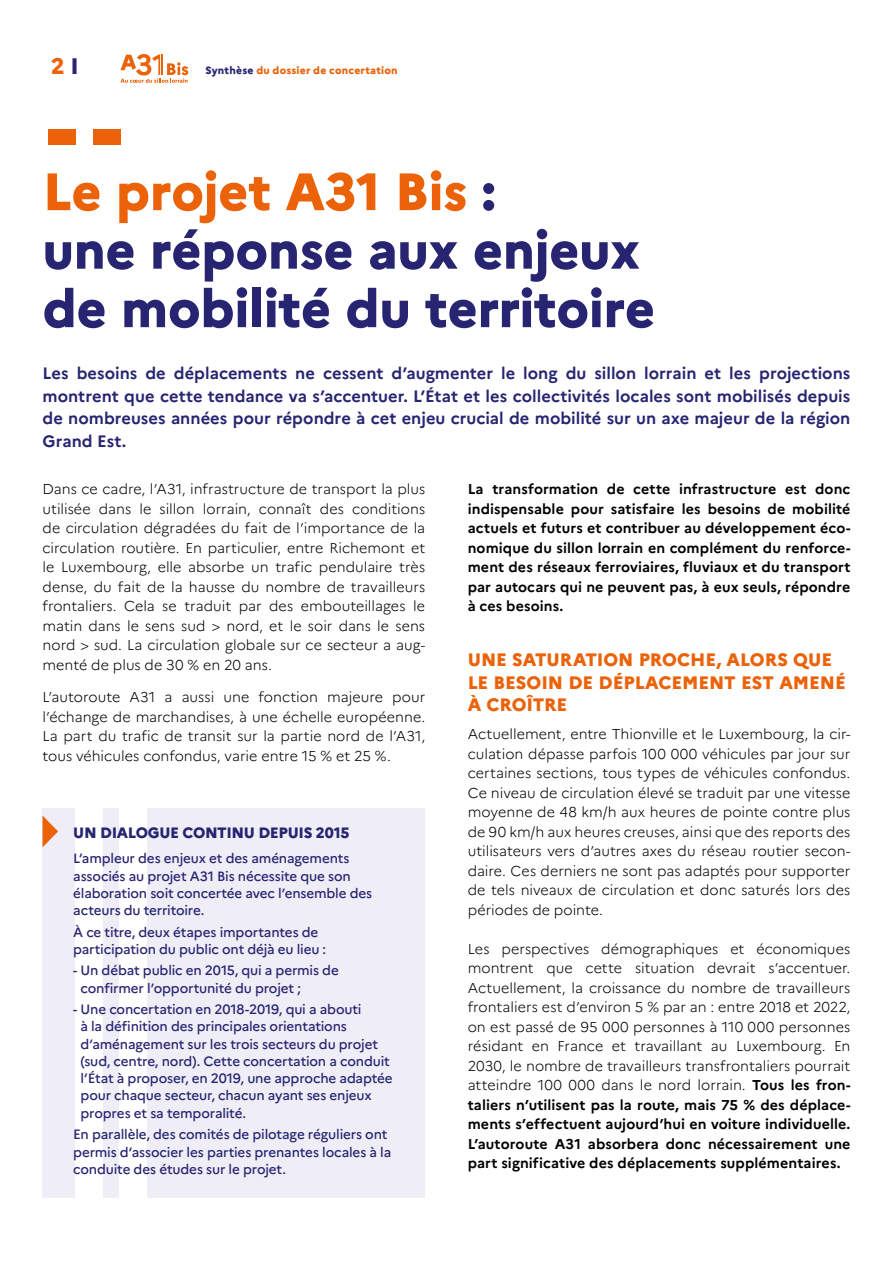
<style>
.page{position:relative;width:893px;height:1263px;background:#fff}
.page>*{position:absolute;margin:0;border:0;box-sizing:border-box;transform-origin:0 0}
.t1{font:800 52.5px/58.5px "Marianne";letter-spacing:-.01em;color:#272571}
.t2{font:800 22.5px "Marianne";color:#eb6209}
.t3{font:800 18px/22.5px "Marianne";color:#eb6209}
.t4{font:700 16.5px/22.5px "Marianne";color:#272571;text-align:justify}
.t5{font:800 15px "Marianne";letter-spacing:-.02em;color:#272571}
.t6{font:300 14.25px/19.5px "Marianne";color:#000;text-align:justify}
.t7{font:700 14.25px/19.5px "Marianne";letter-spacing:.005em;color:#000;text-align:justify}
.t8{font:500 13.5px/17.2px "Marianne";letter-spacing:-.015em;color:#272571}
.t9{font:800 10.5px "Marianne";letter-spacing:.02em;color:#eb6209}
.s1{color:#292574}
.s2{color:#272571}
.s3{color:#eb6209}
.s4{font-weight:700}
</style>
<div class="page">
<svg style="left:120px;top:54px;width:68px;height:29px"></svg>
<div style="left:43px;top:808px;width:382px;height:389px;background:#efeef7"></div>
<div style="left:120px;top:808px;width:27px;height:389px;background:#fff"></div>
<div style="left:75px;top:808px;width:28px;height:389px;background:#fff"></div>
<svg style="left:43px;top:816px;width:15px;height:31px"></svg>
<div style="left:93px;top:129px;width:27px;height:16px;background:#eb6209"></div>
<div style="left:49px;top:129px;width:27px;height:16px;background:#eb6209"></div>
<h2 class="t2" style="left:51px;top:53px;width:29px">2 <span class="s1">I</span></h2>
<p class="t9" style="left:206px;top:64px;width:194px"><span class="s2">Synthèse</span> du dossier de concertation</p>
<h1 class="t1" style="left:43px;top:162px;width:614px"><span class="s3">Le projet A31 Bis</span> :<br>une réponse aux enjeux de mobilité du territoire</h1>
<p class="t4" style="left:43px;top:362px;width:809px">Les besoins de déplacements ne cessent d’augmenter le long du sillon lorrain et les projections montrent que cette tendance va s’accentuer. L’État et les collectivités locales sont mobilisés depuis de nombreuses années pour répondre à cet enjeu crucial de mobilité sur un axe majeur de la région Grand Est.</p>
<p class="t6" style="left:43px;top:479px;width:384px">Dans ce cadre, l’A31, infrastructure de transport la plus utilisée dans le sillon lorrain, connaît des conditions de circulation dégradées du fait de l’importance de la circulation routière. En particulier, entre Richemont et le Luxembourg, elle absorbe un trafic pendulaire très dense, du fait de la hausse du nombre de travailleurs frontaliers. Cela se traduit par des embouteillages le matin dans le sens sud &gt; nord, et le soir dans le sens nord &gt; sud. La circulation globale sur ce secteur a aug&shy;menté de plus de 30 % en 20 ans.</p>
<p class="t6" style="left:43px;top:687px;width:384px">L’autoroute A31 a aussi une fonction majeure pour l’échange de marchandises, à une échelle européenne.<br>La part du trafic de transit sur la partie nord de l’A31, tous véhicules confondus, varie entre 15 % et 25 %.</p>
<p class="t7" style="left:468px;top:479px;width:384px">La transformation de cette infrastructure est donc indispensable pour satisfaire les besoins de mobilité actuels et futurs et contribuer au développement éco&shy;nomique du sillon lorrain en complément du renforce&shy;ment des réseaux ferroviaires, fluviaux et du transport par autocars qui ne peuvent pas, à eux seuls, répondre à ces besoins.</p>
<p class="t3" style="left:468px;top:648px;width:380px">UNE SATURATION PROCHE, ALORS QUE<br>LE BESOIN DE DÉPLACEMENT EST AMENÉ<br>À CROÎTRE</p>
<p class="t6" style="left:468px;top:724px;width:384px">Actuellement, entre Thionville et le Luxembourg, la cir&shy;culation dépasse parfois 100 000 véhicules par jour sur certaines sections, tous types de véhicules confondus.<br>Ce niveau de circulation élevé se traduit par une vitesse moyenne de 48 km/h aux heures de pointe contre plus de 90 km/h aux heures creuses, ainsi que des reports des utilisateurs vers d’autres axes du réseau routier secon&shy;daire. Ces derniers ne sont pas adaptés pour supporter de tels niveaux de circulation et donc saturés lors des périodes de pointe.</p>
<p class="t6" style="left:468px;top:939px;width:384px">Les perspectives démographiques et économiques montrent que cette situation devrait s’accentuer.<br>Actuellement, la croissance du nombre de travailleurs frontaliers est d’environ 5 % par an : entre 2018 et 2022, on est passé de 95 000 personnes à 110 000 personnes résidant en France et travaillant au Luxembourg. En 2030, le nombre de travailleurs transfrontaliers pourrait atteindre 100 000 dans le nord lorrain. <span class="s4">Tous les fron&shy;taliers n’utilisent pas la route, mais 75 % des déplace&shy;ments s’effectuent aujourd’hui en voiture individuelle.<br>L’autoroute A31 absorbera donc nécessairement une part significative des déplacements supplémentaires.</span></p>
<p class="t5" style="left:73px;top:823px;width:278px">UN DIALOGUE CONTINU DEPUIS 2015</p>
<p class="t8" style="left:73px;top:850px;width:301px">L’ampleur des enjeux et des aménagements associés au projet A31 Bis nécessite que son élaboration soit concertée avec l’ensemble des acteurs du territoire.</p>
<p class="t8" style="left:73px;top:923px;width:254px">À ce titre, deux étapes importantes de participation du public ont déjà eu lieu :</p>
<p class="t8" style="left:81px;top:962px;width:260px;text-indent:-7px">- Un débat public en 2015, qui a permis de confirmer l’opportunité du projet ;</p>
<p class="t8" style="left:81px;top:1001px;width:314px;text-indent:-7px">- Une concertation en 2018-2019, qui a abouti<br>à la définition des principales orientations d’aménagement sur les trois secteurs du projet (sud, centre, nord). Cette concertation a conduit l’État à proposer, en 2019, une approche adaptée pour chaque secteur, chacun ayant ses enjeux propres et sa temporalité.</p>
<p class="t8" style="left:73px;top:1126px;width:319px">En parallèle, des comités de pilotage réguliers ont permis d’associer les parties prenantes locales à la conduite des études sur le projet.</p>
</div>
